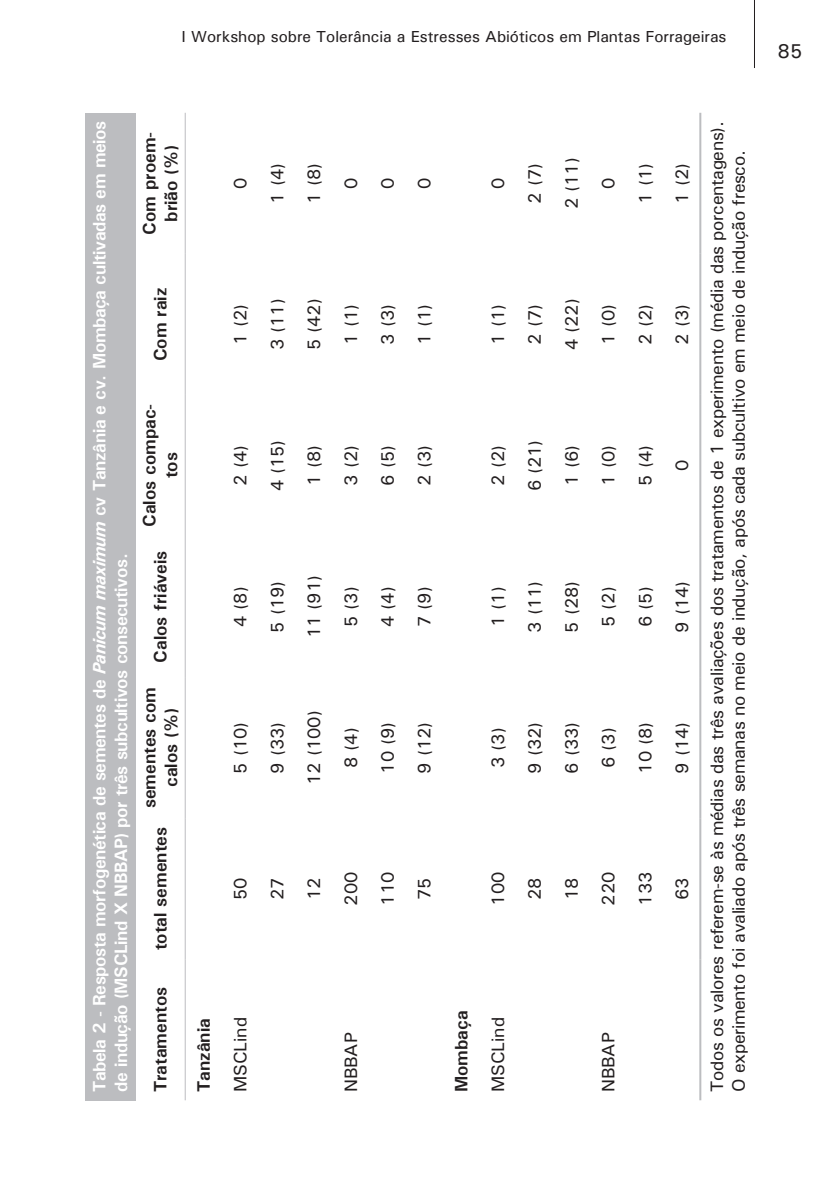
<style>
.page{position:relative;width:840px;height:1191px;background:#fff}
.page>*{position:absolute;margin:0;border:0;box-sizing:border-box;transform-origin:0 0}
.t1{font:20px "Univers";color:#231f20}
.t2{font:18px/21.6px "Univers";letter-spacing:-.02em;color:#231f20}
.t3{font:700 18px/21.6px "Univers";letter-spacing:-.02em;color:#fff}
.t4{font:700 18px/21.6px "Univers";color:#231f20;text-align:center}
.t5{font:18px "Univers";color:#231f20}
.t6{font:16px "Univers";letter-spacing:-.005em;color:#231f20}
.s1{font-style:italic}
</style>
<div class="page">
<hr style="left:753px;top:0;width:1px;height:68px;background:#231f20">
<div style="left:85px;top:113px;width:50px;height:987px;background:#bcbdc0"></div>
<hr style="left:699px;top:959px;width:2px;height:141px;background:#bcbdc0">
<hr style="left:699px;top:818px;width:2px;height:141px;background:#bcbdc0">
<hr style="left:699px;top:677px;width:2px;height:141px;background:#bcbdc0">
<hr style="left:699px;top:536px;width:2px;height:141px;background:#bcbdc0">
<hr style="left:699px;top:395px;width:2px;height:141px;background:#bcbdc0">
<hr style="left:699px;top:254px;width:2px;height:141px;background:#bcbdc0">
<hr style="left:699px;top:113px;width:2px;height:141px;background:#bcbdc0">
<hr style="left:185px;top:959px;width:1px;height:141px;background:#bcbdc0">
<hr style="left:185px;top:818px;width:1px;height:141px;background:#bcbdc0">
<hr style="left:185px;top:677px;width:1px;height:141px;background:#bcbdc0">
<hr style="left:185px;top:536px;width:1px;height:141px;background:#bcbdc0">
<hr style="left:185px;top:395px;width:1px;height:141px;background:#bcbdc0">
<hr style="left:185px;top:254px;width:1px;height:141px;background:#bcbdc0">
<hr style="left:185px;top:113px;width:1px;height:141px;background:#bcbdc0">
<p class="t6" style="left:181px;top:26px;width:546px">I Workshop sobre Tolerância a Estresses Abióticos em Plantas Forrageiras</p>
<p class="t3" style="left:88px;top:1092px;width:973px;rotate:-90deg">Tabela 2 - Resposta morfogenética de sementes de <span class="s1">Panicum maximum</span> cv Tanzânia e cv. Mombaça cultivadas em meios de indução (MSCLind X NBBAP) por três subcultivos consecutivos.</p>
<p class="t4" style="left:138px;top:235px;width:104px;rotate:-90deg">Com proem&shy;brião (%)</p>
<p class="t4" style="left:149px;top:361px;width:75px;rotate:-90deg">Com raiz</p>
<p class="t4" style="left:138px;top:527px;width:125px;rotate:-90deg">Calos compac&shy;tos</p>
<p class="t4" style="left:149px;top:662px;width:114px;rotate:-90deg">Calos friáveis</p>
<p class="t4" style="left:138px;top:808px;width:123px;rotate:-90deg">sementes com calos (%)</p>
<p class="t4" style="left:149px;top:950px;width:125px;rotate:-90deg">total sementes</p>
<p class="t4" style="left:149px;top:1092px;width:107px;rotate:-90deg">Tratamentos</p>
<p class="t2" style="left:229px;top:189px;width:13px;rotate:-90deg">0</p>
<p class="t2" style="left:229px;top:345px;width:42px;rotate:-90deg">1 (2)</p>
<p class="t2" style="left:229px;top:486px;width:42px;rotate:-90deg">2 (4)</p>
<p class="t2" style="left:229px;top:627px;width:42px;rotate:-90deg">4 (8)</p>
<p class="t2" style="left:229px;top:773px;width:53px;rotate:-90deg">5 (10)</p>
<p class="t2" style="left:229px;top:900px;width:24px;rotate:-90deg">50</p>
<p class="t4" style="left:192px;top:1092px;width:75px;rotate:-90deg">Tanzânia</p>
<p class="t5" style="left:229px;top:1092px;width:77px;rotate:-90deg">MSCLind</p>
<p class="t2" style="left:266px;top:204px;width:42px;rotate:-90deg">1 (4)</p>
<p class="t2" style="left:266px;top:350px;width:53px;rotate:-90deg">3 (11)</p>
<p class="t2" style="left:266px;top:491px;width:53px;rotate:-90deg">4 (15)</p>
<p class="t2" style="left:266px;top:632px;width:53px;rotate:-90deg">5 (19)</p>
<p class="t2" style="left:266px;top:773px;width:53px;rotate:-90deg">9 (33)</p>
<p class="t2" style="left:266px;top:900px;width:24px;rotate:-90deg">27</p>
<p class="t2" style="left:303px;top:204px;width:42px;rotate:-90deg">1 (8)</p>
<p class="t2" style="left:303px;top:350px;width:53px;rotate:-90deg">5 (42)</p>
<p class="t2" style="left:303px;top:486px;width:42px;rotate:-90deg">1 (8)</p>
<p class="t2" style="left:303px;top:638px;width:65px;rotate:-90deg">11 (91)</p>
<p class="t2" style="left:303px;top:785px;width:76px;rotate:-90deg">12 (100)</p>
<p class="t2" style="left:303px;top:900px;width:24px;rotate:-90deg">12</p>
<p class="t2" style="left:339px;top:189px;width:13px;rotate:-90deg">0</p>
<p class="t2" style="left:339px;top:345px;width:42px;rotate:-90deg">1 (1)</p>
<p class="t2" style="left:339px;top:486px;width:42px;rotate:-90deg">3 (2)</p>
<p class="t2" style="left:339px;top:627px;width:42px;rotate:-90deg">5 (3)</p>
<p class="t2" style="left:339px;top:768px;width:42px;rotate:-90deg">8 (4)</p>
<p class="t2" style="left:339px;top:905px;width:35px;rotate:-90deg">200</p>
<p class="t2" style="left:339px;top:1092px;width:61px;rotate:-90deg">NBBAP</p>
<p class="t2" style="left:376px;top:189px;width:13px;rotate:-90deg">0</p>
<p class="t2" style="left:376px;top:345px;width:42px;rotate:-90deg">3 (3)</p>
<p class="t2" style="left:376px;top:486px;width:42px;rotate:-90deg">6 (5)</p>
<p class="t2" style="left:376px;top:627px;width:42px;rotate:-90deg">4 (4)</p>
<p class="t2" style="left:376px;top:773px;width:53px;rotate:-90deg">10 (9)</p>
<p class="t2" style="left:376px;top:905px;width:35px;rotate:-90deg">110</p>
<p class="t2" style="left:413px;top:189px;width:13px;rotate:-90deg">0</p>
<p class="t2" style="left:413px;top:345px;width:42px;rotate:-90deg">1 (1)</p>
<p class="t2" style="left:413px;top:486px;width:42px;rotate:-90deg">2 (3)</p>
<p class="t2" style="left:413px;top:627px;width:42px;rotate:-90deg">7 (9)</p>
<p class="t2" style="left:413px;top:773px;width:53px;rotate:-90deg">9 (12)</p>
<p class="t2" style="left:413px;top:900px;width:24px;rotate:-90deg">75</p>
<p class="t2" style="left:486px;top:189px;width:13px;rotate:-90deg">0</p>
<p class="t2" style="left:486px;top:345px;width:42px;rotate:-90deg">1 (1)</p>
<p class="t2" style="left:486px;top:486px;width:42px;rotate:-90deg">2 (2)</p>
<p class="t2" style="left:486px;top:627px;width:42px;rotate:-90deg">1 (1)</p>
<p class="t2" style="left:486px;top:768px;width:42px;rotate:-90deg">3 (3)</p>
<p class="t2" style="left:486px;top:905px;width:35px;rotate:-90deg">100</p>
<p class="t4" style="left:450px;top:1092px;width:83px;rotate:-90deg">Mombaça</p>
<p class="t5" style="left:486px;top:1092px;width:77px;rotate:-90deg">MSCLind</p>
<p class="t2" style="left:523px;top:204px;width:42px;rotate:-90deg">2 (7)</p>
<p class="t2" style="left:560px;top:209px;width:53px;rotate:-90deg">2 (11)</p>
<p class="t2" style="left:597px;top:189px;width:13px;rotate:-90deg">0</p>
<p class="t2" style="left:633px;top:204px;width:42px;rotate:-90deg">1 (1)</p>
<p class="t2" style="left:523px;top:345px;width:42px;rotate:-90deg">2 (7)</p>
<p class="t2" style="left:560px;top:350px;width:53px;rotate:-90deg">4 (22)</p>
<p class="t2" style="left:597px;top:345px;width:42px;rotate:-90deg">1 (0)</p>
<p class="t2" style="left:633px;top:345px;width:42px;rotate:-90deg">2 (2)</p>
<p class="t2" style="left:523px;top:491px;width:53px;rotate:-90deg">6 (21)</p>
<p class="t2" style="left:560px;top:486px;width:42px;rotate:-90deg">1 (6)</p>
<p class="t2" style="left:597px;top:486px;width:42px;rotate:-90deg">1 (0)</p>
<p class="t2" style="left:633px;top:486px;width:42px;rotate:-90deg">5 (4)</p>
<p class="t2" style="left:523px;top:632px;width:53px;rotate:-90deg">3 (11)</p>
<p class="t2" style="left:560px;top:632px;width:53px;rotate:-90deg">5 (28)</p>
<p class="t2" style="left:597px;top:627px;width:42px;rotate:-90deg">5 (2)</p>
<p class="t2" style="left:633px;top:627px;width:42px;rotate:-90deg">6 (5)</p>
<p class="t2" style="left:523px;top:773px;width:53px;rotate:-90deg">9 (32)</p>
<p class="t2" style="left:560px;top:773px;width:53px;rotate:-90deg">6 (33)</p>
<p class="t2" style="left:597px;top:768px;width:42px;rotate:-90deg">6 (3)</p>
<p class="t2" style="left:633px;top:773px;width:53px;rotate:-90deg">10 (8)</p>
<p class="t2" style="left:523px;top:900px;width:24px;rotate:-90deg">28</p>
<p class="t2" style="left:560px;top:900px;width:24px;rotate:-90deg">18</p>
<p class="t2" style="left:597px;top:905px;width:35px;rotate:-90deg">220</p>
<p class="t2" style="left:633px;top:905px;width:35px;rotate:-90deg">133</p>
<p class="t2" style="left:597px;top:1092px;width:61px;rotate:-90deg">NBBAP</p>
<p class="t2" style="left:670px;top:204px;width:42px;rotate:-90deg">1 (2)</p>
<p class="t2" style="left:670px;top:345px;width:42px;rotate:-90deg">2 (3)</p>
<p class="t2" style="left:670px;top:471px;width:13px;rotate:-90deg">0</p>
<p class="t2" style="left:670px;top:632px;width:53px;rotate:-90deg">9 (14)</p>
<p class="t2" style="left:670px;top:773px;width:53px;rotate:-90deg">9 (14)</p>
<p class="t2" style="left:670px;top:900px;width:24px;rotate:-90deg">63</p>
<p class="t2" style="left:705px;top:1092px;width:972px;rotate:-90deg">Todos os valores referem-se às médias das três avaliações dos tratamentos de 1 experimento (média das porcentagens).<br>O experimento foi avaliado após três semanas no meio de indução, após cada subcultivo em meio de indução fresco.</p>
<p class="t1" style="left:777px;top:38px;width:27px">85</p>
</div>
